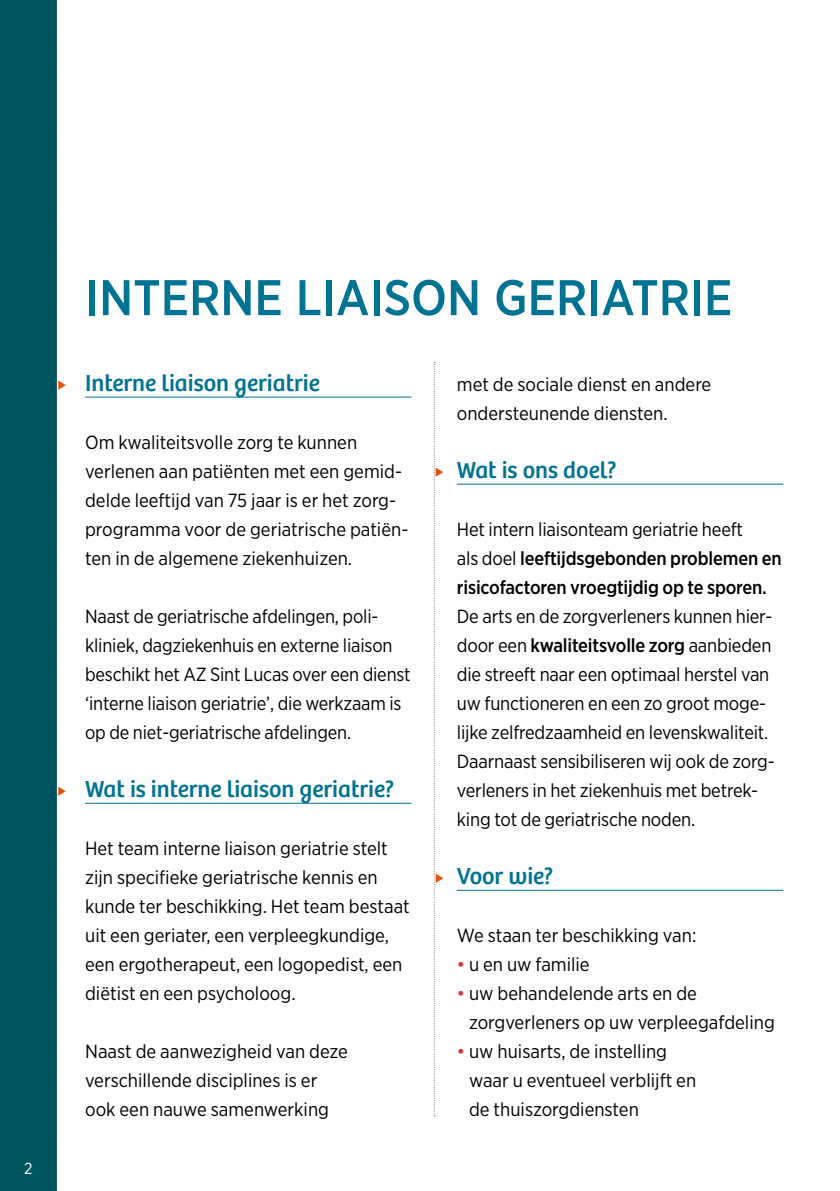
<style>
.page{position:relative;width:840px;height:1191px;background:#fff}
.page>*{position:absolute;margin:0;border:0;box-sizing:border-box;transform-origin:0 0}
.t1{font:500 50px "Gotham Narrow";color:#007292}
.t2{font:24px "Bree";color:#007292}
.t3{font:19px/29px "Gotham Narrow";color:#000}
.t4{font:500 19px/29px "Gotham Narrow";letter-spacing:-.01em;color:#000}
.t5{font:16px "Gotham Narrow";color:#fff}
.s1{font-weight:400}
.s2{font-weight:500}
.s3{color:#e62b3b}
</style>
<div class="page">
<div style="left:0;top:0;width:57px;height:1191px;background:#005660"></div>
<svg style="left:56px;top:0;width:10px;height:1190px"></svg>
<hr style="left:456px;top:484px;width:326px;height:1px;background:#007292">
<hr style="left:456px;top:890px;width:326px;height:1px;background:#007292">
<hr style="left:85px;top:397px;width:326px;height:1px;background:#007292">
<hr style="left:85px;top:803px;width:326px;height:1px;background:#007292">
<svg style="left:433px;top:362px;width:10px;height:754px"></svg>
<p class="t5" style="left:24px;top:1158px;width:10px">2</p>
<h1 class="t1" style="left:85px;top:266px;width:648px">INTERNE LIAISON GERIATRIE</h1>
<p class="t2" style="left:85px;top:369px;width:236px">Interne liaison geriatrie</p>
<p class="t3" style="left:85px;top:427px;width:324px">Om kwaliteitsvolle zorg te kunnen verlenen aan patiënten met een gemid&shy;delde leeftijd van 75 jaar is er het zorg&shy;programma voor de geriatrische patiën&shy;ten in de algemene ziekenhuizen.</p>
<p class="t3" style="left:85px;top:601px;width:327px">Naast de geriatrische afdelingen, poli&shy;kliniek, dagziekenhuis en externe liaison beschikt het AZ Sint Lucas over een dienst ‘interne liaison geriatrie’, die werkzaam is op de niet-geriatrische afdelingen.</p>
<p class="t2" style="left:85px;top:775px;width:310px">Wat is interne liaison geriatrie?</p>
<p class="t3" style="left:85px;top:833px;width:326px">Het team interne liaison geriatrie stelt zijn specifieke geriatrische kennis en kunde ter beschikking. Het team bestaat uit een geriater, een verpleegkundige, een ergotherapeut, een logopedist, een diëtist en een psycholoog.</p>
<p class="t3" style="left:85px;top:1036px;width:264px">Naast de aanwezigheid van deze verschillende disciplines is er ook een nauwe samenwerking</p>
<p class="t3" style="left:456px;top:369px;width:256px">met de sociale dienst en andere ondersteunende diensten.</p>
<p class="t2" style="left:456px;top:456px;width:161px">Wat is ons doel?</p>
<p class="t4" style="left:456px;top:515px;width:326px"><span class="s1">Het intern liaisonteam geriatrie heeft<br>als doel</span> leeftijdsgebonden problemen en risicofactoren vroegtijdig op te sporen.</p>
<p class="t3" style="left:456px;top:601px;width:319px">De arts en de zorgverleners kunnen hier&shy;door een <span class="s2">kwaliteitsvolle zorg</span> aanbieden die streeft naar een optimaal herstel van uw functioneren en een zo groot moge&shy;lijke zelfredzaamheid en levenskwaliteit.<br>Daarnaast sensibiliseren wij ook de zorg&shy;verleners in het ziekenhuis met betrek&shy;king tot de geriatrische noden.</p>
<p class="t2" style="left:456px;top:862px;width:98px">Voor wie?</p>
<p class="t3" style="left:456px;top:920px;width:241px">We staan ter beschikking van:</p>
<p class="t3" style="left:456px;top:949px;width:134px"><span class="s3">•</span> u en uw familie</p>
<p class="t3" style="left:468px;top:978px;width:307px;text-indent:-12px"><span class="s3">•</span> uw behandelende arts en de zorgverleners op uw verpleegafdeling</p>
<p class="t3" style="left:468px;top:1036px;width:228px;text-indent:-12px"><span class="s3">•</span> uw huisarts, de instelling waar u eventueel verblijft en de thuiszorgdiensten</p>
</div>
